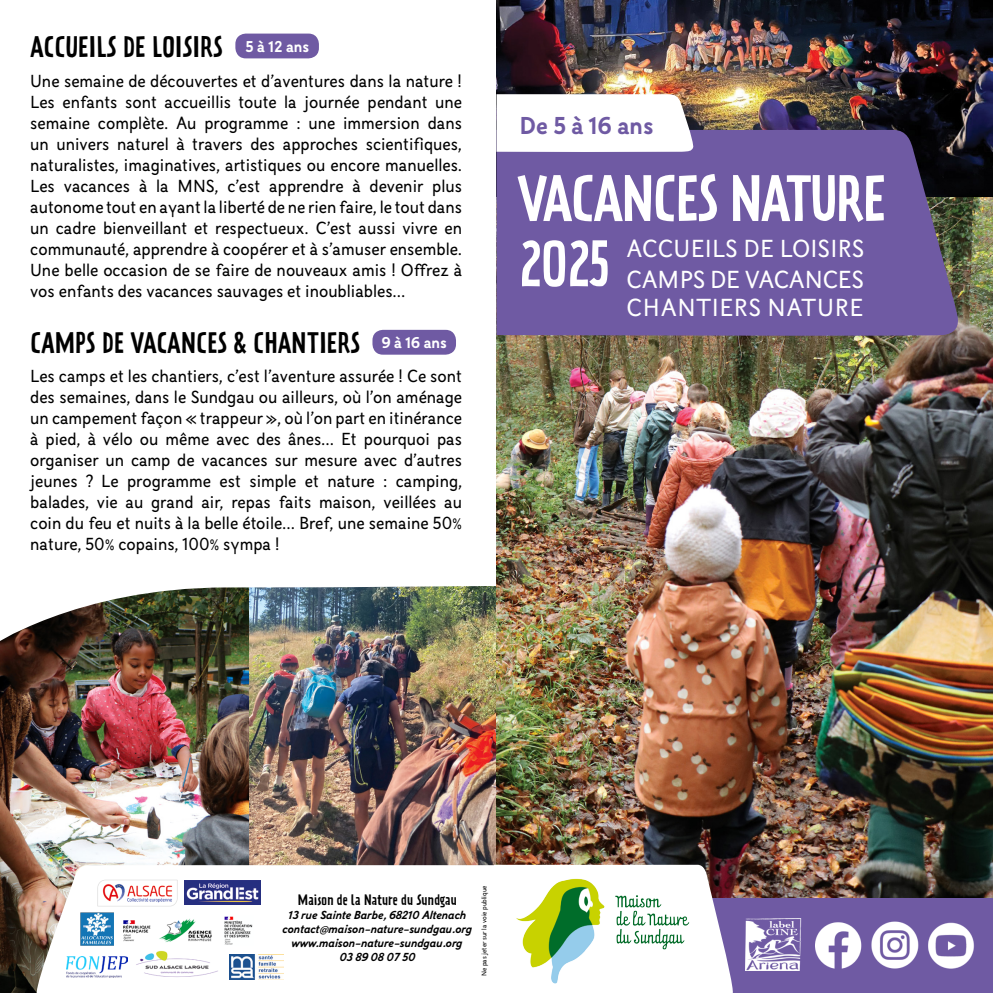
<style>
.page{position:relative;width:993px;height:993px;background:#fff}
.page>*{position:absolute;margin:0;border:0;box-sizing:border-box;transform-origin:0 0}
.t1{font:57.75px "Prater Sans OT";letter-spacing:-.02em;color:#fff}
.t2{font:26.25px "Prater Sans OT";letter-spacing:.01em;color:#000}
.t3{font:24.68px "Selfica";letter-spacing:.01em;color:#fff}
.t4{font:700 24.5px "Selfica";color:#6f5aa3}
.t5{font:17.5px/21px "Selfica";color:#000;text-align:justify}
.t6{font:700 15.75px "Selfica";color:#fff}
.t7{font:13.3px "Prater Sans OT";color:#000}
.t8{font:italic 700 11.72px/14px "Selfica";color:#000;text-align:center}
.t9{font:6.83px "Selfica";color:#000}
</style>
<div class="page">
<img style="left:248px;top:647px;width:248px;height:217px">
<img style="left:0;top:647px;width:248px;height:345px">
<svg style="left:35px;top:864px;width:459px;height:128px"></svg>
<img style="left:0;top:586px;width:496px;height:61px">
<div style="left:235px;top:34px;width:84px;height:24px;background:#6f5aa3;border-radius:10px"></div>
<div style="left:372px;top:330px;width:84px;height:24px;background:#6f5aa3;border-radius:10px"></div>
<img style="left:496px;top:196px;width:496px;height:702px">
<img style="left:496px;top:0;width:496px;height:196px">
<div style="left:497px;top:898px;width:495px;height:94px;background:#6f5aa3"></div>
<svg style="left:494px;top:864px;width:240px;height:128px"></svg>
<img style="left:508px;top:870px;width:184px;height:115px">
<img style="left:815px;top:922px;width:47px;height:47px">
<img style="left:871px;top:921px;width:47px;height:48px">
<img style="left:928px;top:922px;width:46px;height:47px">
<img style="left:745px;top:918px;width:56px;height:52px">
<div style="left:496px;top:130px;width:463px;height:206px;background:#6f5aa3"></div>
<svg style="left:496px;top:94px;width:198px;height:58px"></svg>
<img style="left:93px;top:878px;width:89px;height:29px">
<img style="left:132px;top:949px;width:90px;height:28px">
<img style="left:184px;top:880px;width:77px;height:24px">
<img style="left:122px;top:917px;width:92px;height:25px">
<img style="left:81px;top:912px;width:32px;height:32px">
<img style="left:222px;top:915px;width:31px;height:29px">
<img style="left:67px;top:956px;width:60px;height:20px">
<img style="left:229px;top:954px;width:55px;height:25px">
<h2 class="t2" style="left:30px;top:30px;width:194px">ACCUEILS DE LOISIRS</h2>
<p class="t5" style="left:30px;top:69px;width:433px">Une semaine de découvertes et d’aventures dans la nature !<br>Les enfants sont accueillis toute la journée pendant une semaine complète. Au programme : une immersion dans un univers naturel à travers des approches scientifiques, naturalistes, imaginatives, artistiques ou encore manuelles.<br>Les vacances à la MNS, c’est apprendre à devenir plus autonome tout en ayant la liberté de ne rien faire, le tout dans un cadre bienveillant et respectueux. C’est aussi vivre en communauté, apprendre à coopérer et à s’amuser ensemble.<br>Une belle occasion de se faire de nouveaux amis ! Offrez à vos enfants des vacances sauvages et inoubliables...</p>
<p class="t6" style="left:245px;top:32px;width:65px">5 à 12 ans</p>
<h2 class="t2" style="left:30px;top:326px;width:331px">CAMPS DE VACANCES &amp; CHANTIERS</h2>
<p class="t5" style="left:30px;top:364px;width:433px">Les camps et les chantiers, c’est l’aventure assurée ! Ce sont des semaines, dans le Sundgau ou ailleurs, où l’on aménage un campement façon « trappeur », où l’on part en itinérance à pied, à vélo ou même avec des ânes... Et pourquoi pas organiser un camp de vacances sur mesure avec d’autres jeunes ? Le programme est simple et nature : camping, balades, vie au grand air, repas faits maison, veillées au coin du feu et nuits à la belle étoile... Bref, une semaine 50% nature, 50% copains, 100% sympa !</p>
<p class="t6" style="left:381px;top:328px;width:67px">9 à 16 ans</p>
<h3 class="t4" style="left:519px;top:104px;width:135px">De 5 à 16 ans</h3>
<h1 class="t1" style="left:517px;top:162px;width:370px">VACANCES NATURE</h1>
<h1 class="t1" style="left:518px;top:227px;width:92px">2025</h1>
<h3 class="t3" style="left:626px;top:229px;width:32px">Accue</h3>
<h3 class="t3" style="left:704px;top:229px;width:159px">ils de loisirs</h3>
<h3 class="t3" style="left:626px;top:259px;width:18px">cam</h3>
<h3 class="t3" style="left:679px;top:259px;width:95px">ps de vacances</h3>
<h3 class="t3" style="left:626px;top:288px;width:234px">chantiers nature</h3>
<p class="t7" style="left:298px;top:891px;width:160px">MAISON DE LA NATURE DU SUNDGAU</p>
<p class="t8" style="left:282px;top:907px;width:191px">13 rue Sainte Barbe, 68210 Altenach contact@maison-nature-sundgau.org www.maison-nature-sundgau.org<br>03 89 08 07 50</p>
<p class="t9" style="left:478px;top:975px;width:92px;rotate:-90deg">Ne pas jeter sur la voie publique</p>
</div>
